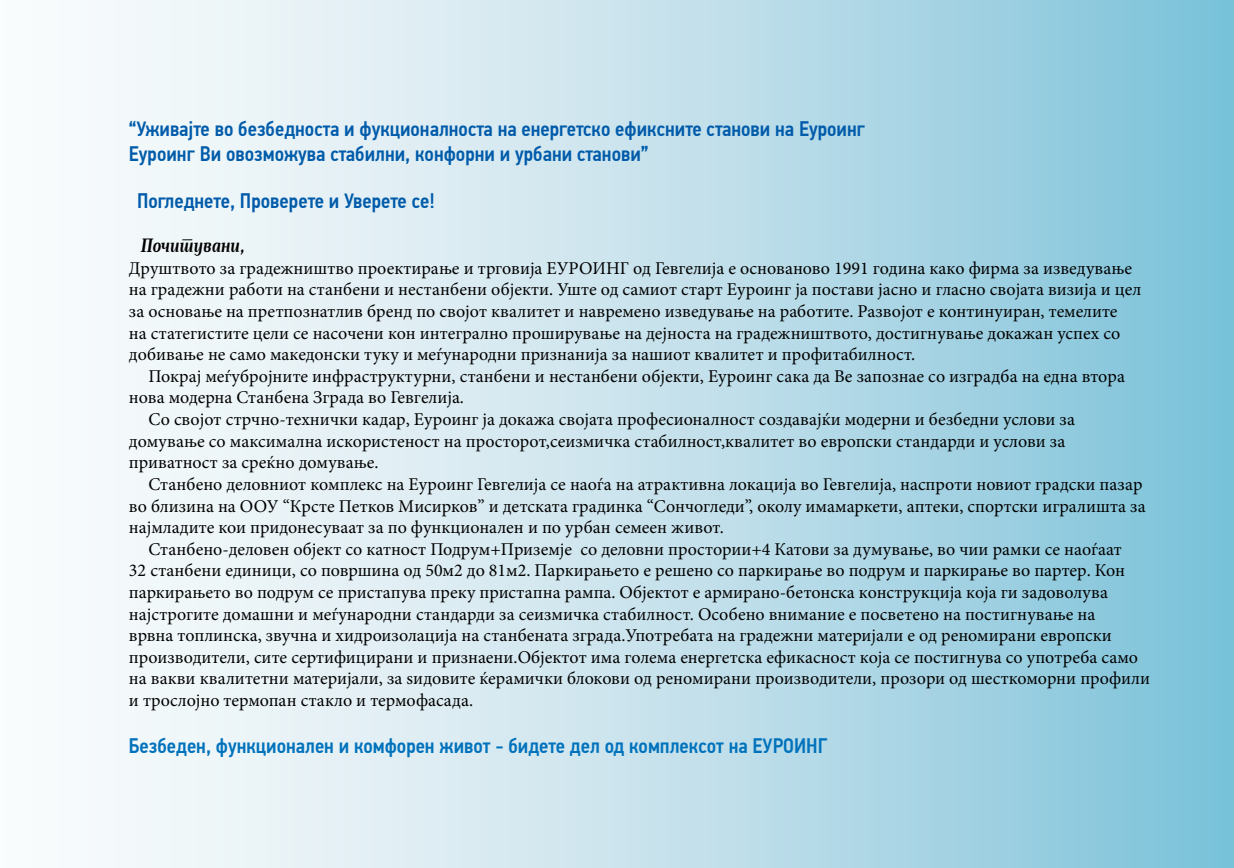
<style>
.page{position:relative;width:1234px;height:868px;background:#fff}
.page>*{position:absolute;margin:0;border:0;box-sizing:border-box;transform-origin:0 0}
.t1{font:500 21px/25.2px "PF Din Text Cond Pro";color:#005baa}
.t2{font:500 21px "PF Din Text Cond Pro";color:#0072bc}
.t3{font:18px/21.6px "Minion Pro";color:#000}
.t4{font:700 18px "Skola Serif Cn It";letter-spacing:.01em;color:#000}
.s1{font-size:16.5px}
</style>
<div class="page">
<div style="left:0;top:0;width:1233px;height:867px;background:linear-gradient(to right,#fff,#84c4da)"></div>
<p class="t1" style="left:129px;top:116px;width:737px">“Уживајте во безбедноста и фукционалноста на енергетско ефиксните станови на Еуроинг<br>Еуроинг Ви овозможува стабилни, конфорни и урбани станови”</p>
<p class="t1" style="left:137px;top:188px;width:299px">Погледнете, Проверете и Уверете се!</p>
<p class="t4" style="left:140px;top:235px;width:105px">Почитувани<span class="s1">,</span></p>
<p class="t3" style="left:129px;top:257px;width:1013px">Друштвото за градежништво проектирање и трговија ЕУРОИНГ од Гевгелија е основаново 1991 година како фирма за изведување на градежни работи на станбени и нестанбени објекти. Уште од самиот старт Еуроинг ја постави јасно и гласно својата визија и цел за основање на претпознатлив бренд по својот квалитет и навремено изведување на работите. Развојот е континуиран, темелите<br>на статегистите цели се насочени кон интегрално проширување на дејноста на градежништвото, достигнување докажан успех со добивање не само македонски туку и меѓународни признанија за нашиот квалитет и профитабилност.</p>
<p class="t3" style="left:148px;top:365px;width:977px">Покрај меѓубројните инфраструктурни, станбени и нестанбени објекти, Еуроинг сака да Ве запознае со изградба на една втора</p>
<p class="t3" style="left:129px;top:387px;width:336px">нова модерна Станбена Зграда во Гевгелија.</p>
<p class="t3" style="left:148px;top:408px;width:927px">Со својот стрчно-технички кадар, Еуроинг ја докажа својата професионалност создавајќи модерни и безбедни услови за</p>
<p class="t3" style="left:129px;top:430px;width:937px">домување со максимална искористеност на просторот,сеизмичка стабилност,квалитет во европски стандарди и услови за</p>
<p class="t3" style="left:129px;top:452px;width:251px">приватност за среќно домување.</p>
<p class="t3" style="left:148px;top:473px;width:995px">Станбено деловниот комплекс на Еуроинг Гевгелија се наоѓа на атрактивна локација во Гевгелија, наспроти новиот градски пазар</p>
<p class="t3" style="left:129px;top:495px;width:1018px">во близина на ООУ “Крсте Петков Мисирков” и детската градинка “Сончогледи”, околу имамаркети, аптеки, спортски игралишта за</p>
<p class="t3" style="left:129px;top:516px;width:596px">најмладите кои придонесуваат за по функционален и по урбан семеен живот.</p>
<p class="t3" style="left:148px;top:538px;width:974px">Станбено-деловен објект со катност Подрум+Приземје со деловни простории+4 Катови за думување, во чии рамки се наоѓаат</p>
<p class="t3" style="left:129px;top:560px;width:997px">32 станбени единици, со површина од 50м2 до 81м2. Паркирањето е решено со паркирање во подрум и паркирање во партер. Кон</p>
<p class="t3" style="left:129px;top:581px;width:980px">паркирањето во подрум се пристапува преку пристапна рампа. Објектот е армирано-бетонска конструкција која ги задоволува</p>
<p class="t3" style="left:129px;top:603px;width:967px">најстрогите домашни и меѓународни стандарди за сеизмичка стабилност. Особено внимание е посветено на постигнување на</p>
<p class="t3" style="left:129px;top:624px;width:984px">врвна топлинска, звучна и хидроизолација на станбената зграда.Употребата на градежни материјали е од реномирани европски</p>
<p class="t3" style="left:129px;top:646px;width:1010px">производители, сите сертифицирани и признаени.Објектот има голема енергетска ефикасност која се постигнува со употреба само</p>
<p class="t3" style="left:129px;top:668px;width:1022px">на вакви квалитетни материјали, за ѕидовите ќерамички блокови од реномирани производители, прозори од шесткоморни профили</p>
<p class="t3" style="left:129px;top:689px;width:345px">и трослојно термопан стакло и термофасада.</p>
<p class="t2" style="left:129px;top:733px;width:699px">Безбеден, функционален и комфорен живот - бидете дел од комплексот на ЕУРОИНГ</p>
</div>
